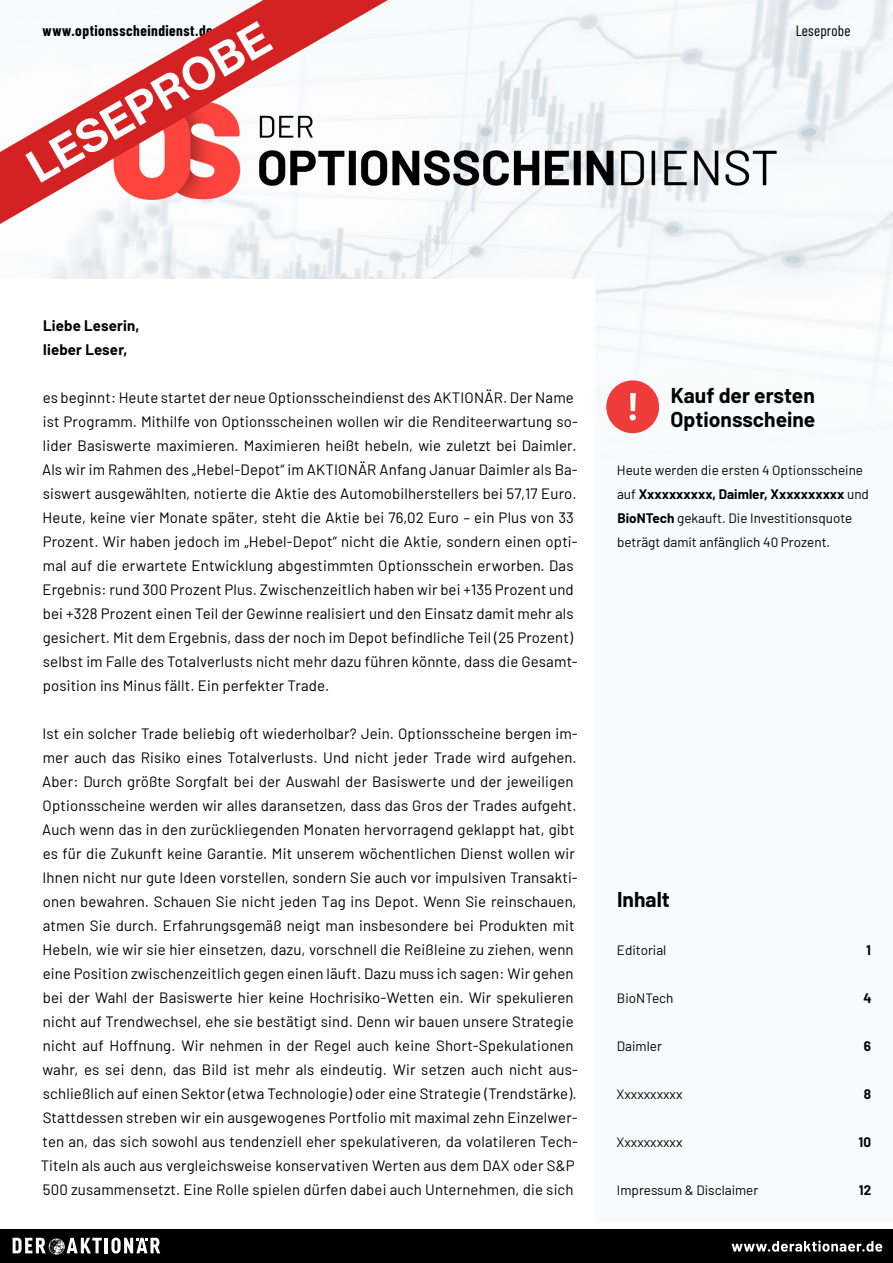
<style>
.page{position:relative;width:893px;height:1263px;background:#fff}
.page>*{position:absolute;margin:0;border:0;box-sizing:border-box;transform-origin:0 0}
.t1{font:700 45px "Helvetica Neue LT Pro";color:#fff}
.t2{font:700 21px/24px "Barlow";color:#000}
.t3{font:15px/24px "Barlow";letter-spacing:.01em;color:#000}
.t4{font:700 15px "Barlow Condensed";letter-spacing:.035em;color:#000}
.t5{font:700 15px/24px "Barlow";letter-spacing:.01em;color:#000}
.t6{font:15px "Barlow Condensed";letter-spacing:.01em;color:#000}
.t7{font:13.5px/24px "Barlow";color:#000}
.t8{font:700 13.5px "Barlow";color:#000}
.s1{font-weight:700}
</style>
<div class="page">
<img style="left:52px;top:0;width:841px;height:434px">
<div style="left:0;top:1229px;width:893px;height:34px;background:#000"></div>
<svg style="left:732px;top:1240px;width:150px;height:11px"></svg>
<hr style="left:105px;top:1238px;width:3px;height:15px;background:#fff">
<svg style="left:111px;top:1237px;width:49px;height:16px"></svg>
<svg style="left:13px;top:1238px;width:89px;height:16px"></svg>
<div style="left:606px;top:380px;width:53px;height:53px;background:#ef3b39;border-radius:50%"></div>
<svg style="left:630px;top:393px;width:6px;height:27px"></svg>
<svg style="left:0;top:0;width:388px;height:224px"></svg>
<h1 class="t1" style="left:17px;top:146px;width:274px;rotate:-30deg">LESEPROBE</h1>
<p class="t4" style="left:43px;top:20px;width:172px">www.optionsscheindienst.de</p>
<p class="t6" style="left:796px;top:20px;width:56px">Leseprobe</p>
<p class="t5" style="left:43px;top:312px;width:98px">Liebe Leserin, lieber Leser,</p>
<p class="t3" style="left:42px;top:384px;width:537px">es beginnt: Heute startet der neue Optionsscheindienst des AKTIONÄR. Der Name ist Programm. Mithilfe von Optionsscheinen wollen wir die Renditeerwartung so&shy;lider Basiswerte maximieren. Maximieren heißt hebeln, wie zuletzt bei Daimler.<br>Als wir im Rahmen des „Hebel-Depot“ im AKTIONÄR Anfang Januar Daimler als Ba&shy;siswert ausgewählten, notierte die Aktie des Automobilherstellers bei 57,17 Euro.<br>Heute, keine vier Monate später, steht die Aktie bei 76,02 Euro – ein Plus von 33<br>Prozent. Wir haben jedoch im „Hebel-Depot“ nicht die Aktie, sondern einen opti&shy;mal auf die erwartete Entwicklung abgestimmten Optionsschein erworben. Das Ergebnis: rund 300 Prozent Plus. Zwischenzeitlich haben wir bei +135 Prozent und bei +328 Prozent einen Teil der Gewinne realisiert und den Einsatz damit mehr als gesichert. Mit dem Ergebnis, dass der noch im Depot befindliche Teil (25 Prozent) selbst im Falle des Totalverlusts nicht mehr dazu führen könnte, dass die Gesamt&shy;position ins Minus fällt. Ein perfekter Trade.</p>
<p class="t3" style="left:41px;top:720px;width:539px">Ist ein solcher Trade beliebig oft wiederholbar? Jein. Optionsscheine bergen im&shy;mer auch das Risiko eines Totalverlusts. Und nicht jeder Trade wird aufgehen.<br>Aber: Durch größte Sorgfalt bei der Auswahl der Basiswerte und der jeweiligen Optionsscheine werden wir alles daransetzen, dass das Gros der Trades aufgeht.<br>Auch wenn das in den zurückliegenden Monaten hervorragend geklappt hat, gibt es für die Zukunft keine Garantie. Mit unserem wöchentlichen Dienst wollen wir Ihnen nicht nur gute Ideen vorstellen, sondern Sie auch vor impulsiven Transakti&shy;onen bewahren. Schauen Sie nicht jeden Tag ins Depot. Wenn Sie reinschauen, atmen Sie durch. Erfahrungsgemäß neigt man insbesondere bei Produkten mit Hebeln, wie wir sie hier einsetzen, dazu, vorschnell die Reißleine zu ziehen, wenn eine Position zwischenzeitlich gegen einen läuft. Dazu muss ich sagen: Wir gehen bei der Wahl der Basiswerte hier keine Hochrisiko-Wetten ein. Wir spekulieren nicht auf Trendwechsel, ehe sie bestätigt sind. Denn wir bauen unsere Strategie nicht auf Hoffnung. Wir nehmen in der Regel auch keine Short-Spekulationen wahr, es sei denn, das Bild ist mehr als eindeutig. Wir setzen auch nicht aus&shy;schließlich auf einen Sektor (etwa Technologie) oder eine Strategie (Trendstärke).<br>Stattdessen streben wir ein ausgewogenes Portfolio mit maximal zehn Einzelwer&shy;ten an, das sich sowohl aus tendenziell eher spekulativeren, da volatileren Tech-Titeln als auch aus vergleichsweise konservativen Werten aus dem DAX oder S&amp;P 500 zusammensetzt. Eine Rolle spielen dürfen dabei auch Unternehmen, die sich</p>
<h2 class="t2" style="left:671px;top:381px;width:146px">Kauf der ersten<br>Optionsscheine</h2>
<p class="t7" style="left:617px;top:457px;width:253px">Heute werden die ersten 4 Optionsscheine auf <span class="s1">Xxxxxxxxxx, Daimler, Xxxxxxxxxx</span> und <span class="s1">BioNTech</span> gekauft. Die Investitionsquote beträgt damit anfänglich 40 Prozent.</p>
<h2 class="t2" style="left:617px;top:885px;width:54px">Inhalt</h2>
<p class="t7" style="left:617px;top:937px;width:51px">Editorial</p>
<p class="t8" style="left:866px;top:940px;width:6px">1</p>
<p class="t7" style="left:617px;top:985px;width:58px">BioNTech</p>
<p class="t8" style="left:863px;top:988px;width:10px">4</p>
<p class="t7" style="left:617px;top:1033px;width:46px">Daimler</p>
<p class="t8" style="left:864px;top:1036px;width:9px">6</p>
<p class="t7" style="left:617px;top:1081px;width:67px">Xxxxxxxxxx</p>
<p class="t8" style="left:864px;top:1084px;width:9px">8</p>
<p class="t7" style="left:617px;top:1129px;width:67px">Xxxxxxxxxx</p>
<p class="t8" style="left:858px;top:1132px;width:14px">10</p>
<p class="t7" style="left:617px;top:1177px;width:143px">Impressum &amp; Disclaimer</p>
<p class="t8" style="left:859px;top:1180px;width:14px">12</p>
</div>
